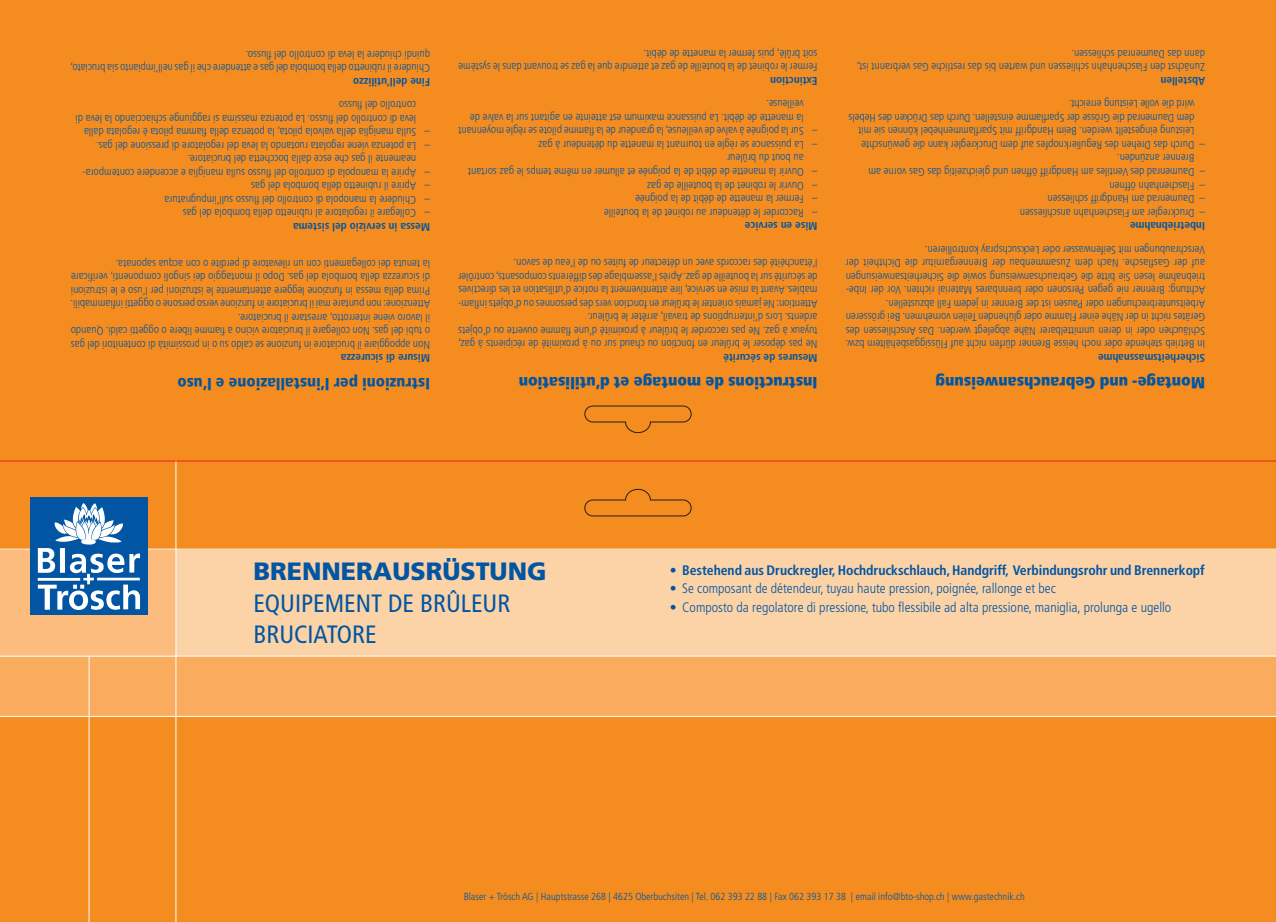
<style>
.page{position:relative;width:1276px;height:922px;background:#fff}
.page>*{position:absolute;margin:0;border:0;box-sizing:border-box;transform-origin:0 0}
.t1{font:condensed 25px/31.2px "Frutiger";color:#0155a2}
.t2{font:900 25px "Frutiger";color:#0155a2}
.t3{font:900 condensed 16.25px "Frutiger";color:#0155a2}
.t4{font:900 condensed 16.25px "Frutiger";color:#0155a2}
.t5{font:300 condensed 13.75px "Frutiger";color:#0155a2}
.t6{font:700 condensed 13.75px "Frutiger";letter-spacing:-.005em;color:#0155a2}
.t7{font:300 condensed 11.25px/13.5px "Frutiger";color:#0155a2}
.t8{font:700 condensed 11.25px "Frutiger";color:#0155a2}
.t9{font:300 condensed 10.25px "Frutiger";color:#0155a2}
.s1{font-weight:300;font-stretch:normal}
.s2{font-stretch:normal}
</style>
<div class="page">
<div style="left:0;top:0;width:1276px;height:921px;background:#f48c1f"></div>
<div style="left:176px;top:550px;width:1100px;height:106px;background:#fcd2a7"></div>
<div style="left:0;top:656px;width:1276px;height:60px;background:#f9ab5e"></div>
<div style="left:0;top:549px;width:175px;height:107px;background:#fbbc7d"></div>
<hr style="left:0;top:655px;width:1276px;height:1px;background:#fff">
<hr style="left:0;top:548px;width:1276px;height:1px;background:#fff">
<hr style="left:175px;top:460px;width:1px;height:461px;background:#fff">
<hr style="left:0;top:715px;width:1276px;height:1px;background:#fff">
<img style="left:30px;top:497px;width:117px;height:117px">
<hr style="left:89px;top:656px;width:1px;height:265px;background:#fff">
<hr style="left:0;top:460px;width:1276px;height:1px;background:#ee1d23">
<svg style="left:584px;top:489px;width:107px;height:27px"></svg>
<svg style="left:584px;top:405px;width:107px;height:28px"></svg>
<p class="t7" style="left:430px;top:75px;width:361px;rotate:-180deg">Chiudere il rubinetto della bombola del gas e attendere che il gas nell‘impianto sia bruciato, quindi chiudere la leva di controllo del flusso.</p>
<p class="t7" style="left:817px;top:74px;width:361px;rotate:-180deg">Fermer le robinet de la bouteille de gaz et attendre que la gaz se trouvant dans le système soit brûlé, puis fermer la manette de débit.</p>
<p class="t7" style="left:1205px;top:74px;width:350px;rotate:-180deg">Zunächst den Flaschenhahn schliessen und warten bis das restliche Gas verbrannt ist, dann das Daumenrad schliessen.</p>
<p class="t8" style="left:430px;top:88px;width:78px;rotate:-180deg">Fine dell‘utilizzo</p>
<p class="t8" style="left:817px;top:87px;width:49px;rotate:-180deg">Extinction</p>
<p class="t8" style="left:1205px;top:87px;width:46px;rotate:-180deg">Abstellen</p>
<p class="t7" style="left:416px;top:125px;width:342px;rotate:-180deg">leva di controllo del flusso. La potenza massima si raggiunge schiacciando la leva di controllo del flusso</p>
<p class="t7" style="left:416px;top:139px;width:334px;rotate:-180deg">Sulla maniglia della valvola pilota, la potenza della fiamma pilota è regolata dalla</p>
<p class="t7" style="left:430px;top:139px;width:7px;rotate:-180deg">–</p>
<p class="t7" style="left:416px;top:166px;width:321px;rotate:-180deg">neamente il gas che esce dalla bocchetta del bruciatore.<br>La potenza viene regolata ruotando la leva del regolatore di pressione del gas.</p>
<p class="t7" style="left:430px;top:152px;width:7px;rotate:-180deg">–</p>
<p class="t7" style="left:416px;top:179px;width:335px;rotate:-180deg">Aprire la manopola di controllo del flusso sulla maniglia e accendere contempora-</p>
<p class="t7" style="left:430px;top:179px;width:7px;rotate:-180deg">–</p>
<p class="t7" style="left:416px;top:193px;width:166px;rotate:-180deg">Aprire il rubinetto della bombola del gas</p>
<p class="t7" style="left:430px;top:193px;width:7px;rotate:-180deg">–</p>
<p class="t7" style="left:416px;top:206px;width:253px;rotate:-180deg">Chiudere la manopola di controllo del flusso sull‘impugnatura</p>
<p class="t7" style="left:430px;top:206px;width:7px;rotate:-180deg">–</p>
<p class="t7" style="left:803px;top:124px;width:335px;rotate:-180deg">la manette de débit. La puissance maximum est atteinte en agitant sur la valve de veilleuse.</p>
<p class="t7" style="left:803px;top:138px;width:347px;rotate:-180deg">Sur la poignée à valve de veilleuse, la grandeur de la flamme pilote se règle moyennant</p>
<p class="t7" style="left:817px;top:138px;width:7px;rotate:-180deg">–</p>
<p class="t7" style="left:803px;top:165px;width:267px;rotate:-180deg">au bout du brûleur<br>La puissance se règle en tournant la manette du détendeur à gaz</p>
<p class="t7" style="left:817px;top:151px;width:7px;rotate:-180deg">–</p>
<p class="t7" style="left:803px;top:178px;width:337px;rotate:-180deg">Ouvrir la manette de débit de la poignée et allumer en même temps le gaz sortant</p>
<p class="t7" style="left:817px;top:178px;width:7px;rotate:-180deg">–</p>
<p class="t7" style="left:803px;top:192px;width:158px;rotate:-180deg">Ouvrir le robinet de la bouteille de gaz</p>
<p class="t7" style="left:817px;top:192px;width:7px;rotate:-180deg">–</p>
<p class="t7" style="left:803px;top:205px;width:170px;rotate:-180deg">Fermer la manette de débit de la poignée</p>
<p class="t7" style="left:817px;top:205px;width:7px;rotate:-180deg">–</p>
<p class="t7" style="left:416px;top:220px;width:235px;rotate:-180deg">Collegare il regolatore al rubinetto della bombola del gas</p>
<p class="t7" style="left:430px;top:220px;width:7px;rotate:-180deg">–</p>
<p class="t7" style="left:803px;top:219px;width:201px;rotate:-180deg">Raccorder le détendeur au robinet de la bouteille</p>
<p class="t7" style="left:817px;top:219px;width:7px;rotate:-180deg">–</p>
<p class="t7" style="left:1194px;top:151px;width:347px;text-indent:-11px;rotate:-180deg">– Durch das Drehen des Regulierknopfes auf dem Druckregler kann die gewünschte Leistung eingestellt werden. Beim Handgriff mit Sparflammenhebel können sie mit dem Daumenrad die Grösse der Sparflamme einstellen. Durch das Drücken des Hebels wird die volle Leistung erreicht.</p>
<p class="t7" style="left:1194px;top:178px;width:328px;text-indent:-11px;rotate:-180deg">– Daumenrad des Ventiles am Handgriff öffnen und gleichzeitig das Gas vorne am<br>Brenner anzünden.</p>
<p class="t7" style="left:1205px;top:192px;width:97px;rotate:-180deg">– Flaschenhahn öffnen</p>
<p class="t7" style="left:1205px;top:205px;width:159px;rotate:-180deg">– Daumenrad am Handgriff schliessen</p>
<p class="t7" style="left:1205px;top:219px;width:186px;rotate:-180deg">– Druckregler am Flaschenhahn anschliessen</p>
<p class="t8" style="left:430px;top:233px;width:138px;rotate:-180deg">Messa in servizio del sistema</p>
<p class="t8" style="left:817px;top:232px;width:74px;rotate:-180deg">Mise en service</p>
<p class="t8" style="left:1205px;top:232px;width:76px;rotate:-180deg">Inbetriebnahme</p>
<p class="t7" style="left:430px;top:351px;width:361px;rotate:-180deg">Non appoggiare il bruciatore in funzione se caldo su o in prossimità di contenitori del gas o tubi del gas. Non collegare il bruciatore vicino a fiamme libere o oggetti caldi. Quando il lavoro viene interrotto, arrestare il bruciatore.<br>Attenzione: non puntare mai il bruciatore in funzione verso persone o oggetti infiammabili.<br>Prima della messa in funzione leggere attentamente le istruzioni per l‘uso e le istruzioni di sicurezza della bombola del gas. Dopo il montaggio dei singoli componenti, verificare la tenuta dei collegamenti con un rilevatore di perdite o con acqua saponata.</p>
<p class="t7" style="left:817px;top:350px;width:361px;rotate:-180deg">Ne pas déposer le brûleur en fonction ou chaud sur ou à proximité de récipients à gaz, tuyaux à gaz. Ne pas raccorder le brûleur à proximité d‘une flamme ouverte ou d‘objets ardents. Lors d‘interruptions de travail, arrêter le brûleur.<br>Attention: Ne jamais orienter le brûleur en fonction vers des personnes ou d‘objets inflam&shy;mables. Avant la mise en service, lire attentivement la notice d‘utilisation et les directives de sécurité sur la bouteille de gaz. Après l‘assemblage des différents composants, contrôler l‘étanchéité des raccords avec un détecteur de fuites ou de l‘eau de savon.</p>
<p class="t7" style="left:1205px;top:350px;width:361px;rotate:-180deg">In Betrieb stehende oder noch heisse Brenner dürfen nicht auf Flüssiggasbehältern bzw.<br>Schläuchen oder in deren unmittelbarer Nähe abgelegt werden. Das Anschliessen des Gerätes nicht in der Nähe einer Flamme oder glühenden Teilen vornehmen. Bei grösseren Arbeitsunterbrechungen oder Pausen ist der Brenner in jedem Fall abzustellen.<br>Achtung: Brenner nie gegen Personen oder brennbares Material richten. Vor der Inbe&shy;triebnahme lesen Sie bitte die Gebrauchsanweisung sowie die Sicherheitsanweisungen auf der Gasflasche. Nach dem Zusammenbau der Brennergarnitur die Dichtheit der Verschraubungen mit Seifenwasser oder Lecksuchspray kontrollieren.</p>
<p class="t8" style="left:430px;top:365px;width:91px;rotate:-180deg">Misure di sicurezza</p>
<p class="t8" style="left:817px;top:364px;width:96px;rotate:-180deg">Mesures de sécurité</p>
<p class="t8" style="left:1205px;top:364px;width:108px;rotate:-180deg">Sicherheitsmassnahme</p>
<h2 class="t4" style="left:430px;top:393px;width:254px;rotate:-180deg">Istruzioni per l‘installazione e l‘uso</h2>
<h2 class="t3" style="left:817px;top:392px;width:300px;rotate:-180deg">Instructions de montage et d‘utilisation</h2>
<h2 class="t3" style="left:1205px;top:392px;width:271px;rotate:-180deg">Montage- und Gebrauchsanweisung</h2>
<h1 class="t2" style="left:253px;top:556px;width:295px">BRENNERAUSRÜSTUNG</h1>
<h1 class="t1" style="left:253px;top:587px;width:258px">EQUIPEMENT DE BRÛLEUR<br>BRUCIATORE</h1>
<p class="t6" style="left:670px;top:561px;width:536px"><span class="s1">•</span> Bestehend aus Druckregler, Hochdruckschlauch, Handgriff, Verbindungsrohr und Brennerkopf</p>
<p class="t5" style="left:670px;top:580px;width:387px"><span class="s2">•</span> Se composant de détendeur, tuyau haute pression, poignée, rallonge et bec</p>
<p class="t5" style="left:670px;top:599px;width:503px"><span class="s2">•</span> Composto da regolatore di pressione, tubo flessibile ad alta pressione, maniglia, prolunga e ugello</p>
<p class="t9" style="left:464px;top:890px;width:562px">Blaser + Trösch AG | Hauptstrasse 268 | 4625 Oberbuchsiten | Tel. 062 393 22 88 | Fax 062 393 17 38 | email info@bto-shop.ch | www.gastechnik.ch</p>
</div>
